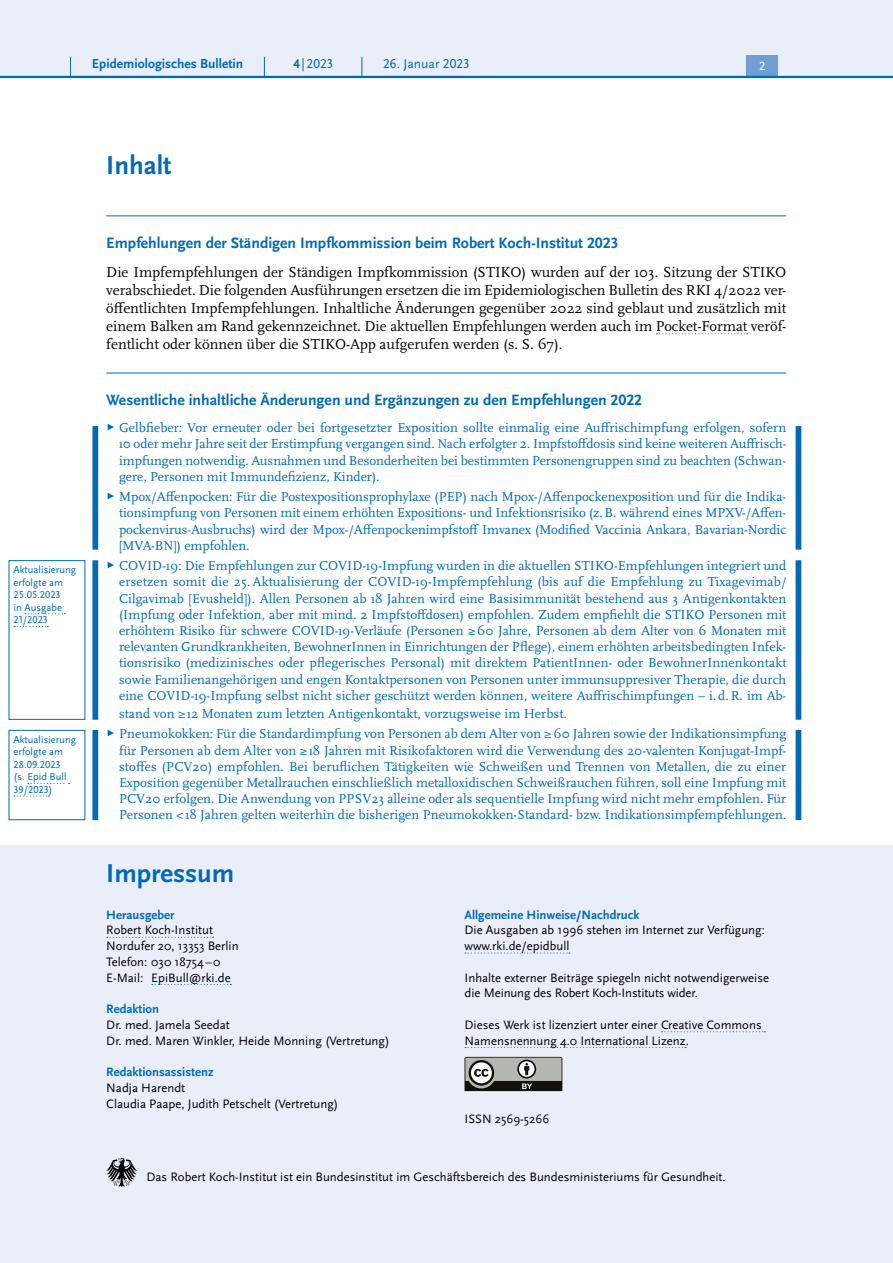
<style>
.page{position:relative;width:893px;height:1263px;background:#fff}
.page>*{position:absolute;margin:0;border:0;box-sizing:border-box;transform-origin:0 0}
.H1_Inhaltsverzeichni{font:700 27px "Scala Sans Pro";color:#006ab4}
.H2_-_nicht_im_Inhalt{font:700 27px "Scala Sans Pro";color:#006ab4}
.t1{font:700 15.75px "Scala Sans Pro";color:#006ab4}
.t2{font:15px/18px "Scala Pro";color:#000;text-align:justify}
.t3{font:13.5px/16.2px "Scala Pro";letter-spacing:.005em;color:#006ab4;text-align:justify}
.t4{font:700 13.5px "Scala Sans Pro";color:#006ab4}
.t5{font:13.5px "Scala Sans Pro";color:#006ab4}
.P_-_Impressum{font:12.75px/15.8px "Scala Sans Pro";color:#000}
.P_-_Impressum-2{font:700 12.75px "Scala Sans Pro";color:#006ab4}
.t6{font:12.45px "Scala Sans Pro";color:#fff}
.P_-_Anhang{font:10.5px/12.6px "Scala Sans Pro";color:#006ab4}
.s1{font-weight:700}
.s2{font-weight:700;color:#006ab4}
</style>
<div class="page">
<hr style="left:106px;top:215px;width:680px;height:1px;background:#006ab4">
<svg style="left:656px;top:333px;width:92px;height:1px"></svg>
<hr style="left:106px;top:373px;width:680px;height:1px;background:#006ab4">
<div style="left:0;top:846px;width:893px;height:417px;background:#eaeef9"></div>
<svg style="left:107px;top:937px;width:106px;height:1px"></svg>
<svg style="left:152px;top:984px;width:79px;height:1px"></svg>
<svg style="left:465px;top:952px;width:105px;height:1px"></svg>
<svg style="left:661px;top:1031px;width:104px;height:1px"></svg>
<svg style="left:465px;top:1047px;width:221px;height:1px"></svg>
<svg style="left:465px;top:1057px;width:97px;height:34px;background:#80817c"></svg>
<svg style="left:106px;top:1158px;width:31px;height:29px"></svg>
<svg style="left:92px;top:426px;width:6px;height:124px"></svg>
<div style="left:796px;top:426px;width:5px;height:124px;background:#006ab4"></div>
<svg style="left:92px;top:560px;width:6px;height:160px"></svg>
<div style="left:796px;top:560px;width:5px;height:160px;background:#006ab4"></div>
<svg style="left:25px;top:613px;width:40px;height:1px"></svg>
<svg style="left:14px;top:626px;width:34px;height:1px"></svg>
<div style="left:9px;top:560px;width:76px;height:160px;border:1px solid #006ab4"></div>
<svg style="left:92px;top:730px;width:6px;height:90px"></svg>
<div style="left:796px;top:730px;width:5px;height:90px;background:#006ab4"></div>
<svg style="left:28px;top:783px;width:42px;height:1px"></svg>
<svg style="left:14px;top:795px;width:35px;height:1px"></svg>
<div style="left:9px;top:730px;width:76px;height:90px;border:1px solid #006ab4"></div>
<div style="left:0;top:0;width:893px;height:77px;background:#eaeef9"></div>
<div style="left:746px;top:55px;width:32px;height:21px;background:#719ed4"></div>
<hr style="left:0;top:76px;width:893px;height:2px;background:#006ab4">
<svg style="left:70px;top:57px;width:1px;height:19px"></svg>
<svg style="left:264px;top:57px;width:1px;height:19px"></svg>
<svg style="left:362px;top:57px;width:1px;height:19px"></svg>
<p class="t4" style="left:92px;top:55px;width:153px">Epidemiologisches Bulletin</p>
<p class="t5" style="left:294px;top:55px;width:41px"><span class="s1">4</span> | 2023</p>
<p class="t5" style="left:383px;top:55px;width:88px">26. Januar 2023</p>
<p class="t6" style="left:759px;top:59px;width:8px">2</p>
<p class="P_-_Anhang" style="left:14px;top:563px;width:64px">Aktualisierung erfolgte am<br>25.05.2023<br>in Ausgabe<br>21/2023</p>
<p class="P_-_Anhang" style="left:14px;top:733px;width:64px">Aktualisierung erfolgte am<br>28.09.2023<br>(s. Epid Bull<br>39/2023)</p>
<h2 class="H2_-_nicht_im_Inhalt" style="left:106px;top:149px;width:67px">Inhalt</h2>
<p class="t1" style="left:106px;top:234px;width:514px">Empfehlungen der Ständigen Impfkommission beim Robert Koch-Institut 2023</p>
<p class="t2" style="left:106px;top:263px;width:681px">Die Impfempfehlungen der Ständigen Impfkommission (STIKO) wurden auf der 103. Sitzung der STIKO verabschiedet. Die folgenden Ausführungen ersetzen die im Epidemiologischen Bulletin des RKI 4/2022 ver&shy;öffentlichten Impfempfehlungen. Inhaltliche Änderungen gegenüber 2022 sind geblaut und zusätzlich mit einem Balken am Rand gekennzeichnet. Die aktuellen Empfehlungen werden auch im Pocket-Format veröf&shy;fentlicht oder können über die STIKO-App aufgerufen werden (s. S. 67).</p>
<p class="t1" style="left:106px;top:391px;width:537px">Wesentliche inhaltliche Änderungen und Ergänzungen zu den Empfehlungen 2022</p>
<p class="t3" style="left:119px;top:419px;width:669px;text-indent:-13px"><sup>▶</sup> Gelbfieber: Vor erneuter oder bei fortgesetzter Exposition sollte einmalig eine Auffrischimpfung erfolgen, sofern 10 oder mehr Jahre seit der Erstimpfung vergangen sind. Nach erfolgter 2. Impfstoffdosis sind keine weiteren Auffrisch&shy;impfungen notwendig. Ausnahmen und Besonderheiten bei bestimmten Personengruppen sind zu beachten (Schwan&shy;gere, Personen mit Immundefizienz, Kinder).</p>
<p class="t3" style="left:119px;top:489px;width:669px;text-indent:-13px"><sup>▶</sup> Mpox/Affenpocken: Für die Postexpositionsprophylaxe (PEP) nach Mpox-/Affenpockenexposition und für die Indika&shy;tionsimpfung von Personen mit einem erhöhten Expositions- und Infektionsrisiko (z.B. während eines MPXV-/Affen&shy;pockenvirus-Ausbruchs) wird der Mpox-/Affenpockenimpfstoff Imvanex (Modified Vaccinia Ankara, Bavarian-Nordic [MVA-BN]) empfohlen.</p>
<p class="t3" style="left:119px;top:558px;width:669px;text-indent:-13px"><sup>▶</sup> COVID-19: Die Empfehlungen zur COVID-19-Impfung wurden in die aktuellen STIKO-Empfehlungen integriert und ersetzen somit die 25.Aktualisierung der COVID-19-Impfempfehlung (bis auf die Empfehlung zu Tixagevimab/ Cilgavimab [Evusheld]). Allen Personen ab 18 Jahren wird eine Basisimmunität bestehend aus 3 Antigenkontakten (Impfung oder Infektion, aber mit mind. 2 Impfstoffdosen) empfohlen. Zudem empfiehlt die STIKO Personen mit erhöhtem Risiko für schwere COVID-19-Verläufe (Personen ≥60 Jahre, Personen ab dem Alter von 6 Monaten mit relevanten Grundkrankheiten, BewohnerInnen in Einrichtungen der Pflege), einem erhöhten arbeitsbedingten Infek&shy;tionsrisiko (medizinisches oder pflegerisches Personal) mit direktem PatientInnen- oder BewohnerInnenkontakt sowie Familienangehörigen und engen Kontaktpersonen von Personen unter immunsuppresiver Therapie, die durch eine COVID-19-Impfung selbst nicht sicher geschützt werden können, weitere Auffrischimpfungen – i. d.R. im Ab-</p>
<p class="t3" style="left:119px;top:705px;width:449px">stand von ≥12 Monaten zum letzten Antigenkontakt, vorzugsweise im Herbst.</p>
<p class="t3" style="left:119px;top:726px;width:669px;text-indent:-13px"><sup>▶</sup> Pneumokokken: Für die Standardimpfung von Personen ab dem Alter von ≥60 Jahren sowie der Indikationsimpfung für Personen ab dem Alter von ≥18 Jahren mit Risikofaktoren wird die Verwendung des 20-valenten Konjugat-Impf&shy;stoffes (PCV20) empfohlen. Bei beruflichen Tätigkeiten wie Schweißen und Trennen von Metallen, die zu einer Exposition gegenüber Metallrauchen einschließlich metalloxidischen Schweißrauchen führen, soll eine Impfung mit PCV20 erfolgen. Die Anwendung von PPSV23 alleine oder als sequentielle Impfung wird nicht mehr empfohlen. Für Personen &lt;18 Jahren gelten weiterhin die bisherigen Pneumokokken-Standard- bzw. Indikationsimpfempfehlungen.</p>
<h1 class="H1_Inhaltsverzeichni" style="left:106px;top:857px;width:130px">Impressum</h1>
<p class="P_-_Impressum" style="left:106px;top:906px;width:108px"><span class="s2">Herausgeber<br></span>Robert Koch-Institut</p>
<p class="P_-_Impressum" style="left:106px;top:938px;width:134px">Nordufer 20, 13353 Berlin</p>
<p class="P_-_Impressum" style="left:106px;top:954px;width:116px">Telefon: 030 18754–0</p>
<p class="P_-_Impressum" style="left:106px;top:969px;width:126px">E-Mail: EpiBull@rki.de</p>
<p class="P_-_Impressum-2" style="left:106px;top:1001px;width:54px">Redaktion</p>
<p class="P_-_Impressum" style="left:106px;top:1017px;width:125px">Dr. med. Jamela Seedat</p>
<p class="P_-_Impressum" style="left:106px;top:1032px;width:285px">Dr. med. Maren Winkler, Heide Monning (Vertretung)</p>
<p class="P_-_Impressum-2" style="left:106px;top:1064px;width:109px">Redaktionsassistenz</p>
<p class="P_-_Impressum" style="left:106px;top:1080px;width:80px">Nadja Harendt</p>
<p class="P_-_Impressum" style="left:106px;top:1095px;width:234px">Claudia Paape, Judith Petschelt (Vertretung)</p>
<p class="P_-_Impressum-2" style="left:465px;top:907px;width:176px">Allgemeine Hinweise/Nachdruck</p>
<p class="P_-_Impressum" style="left:465px;top:922px;width:302px">Die Ausgaben ab 1996 stehen im Internet zur Verfügung: www.rki.de/epidbull</p>
<p class="P_-_Impressum" style="left:465px;top:969px;width:306px">Inhalte externer Beiträge spiegeln nicht notwendigerweise die Meinung des Robert Koch-Instituts wider.</p>
<p class="P_-_Impressum" style="left:465px;top:1017px;width:299px">Dieses Werk ist lizenziert unter einer Creative Commons<br>Namensnennung 4.0 International Lizenz.</p>
<p class="P_-_Impressum" style="left:465px;top:1111px;width:86px">ISSN 2569-5266</p>
<p class="P_-_Impressum" style="left:146px;top:1169px;width:581px">Das Robert Koch-Institut ist ein Bundesinstitut im Geschäftsbereich des Bundesministeriums für Gesundheit.</p>
</div>
